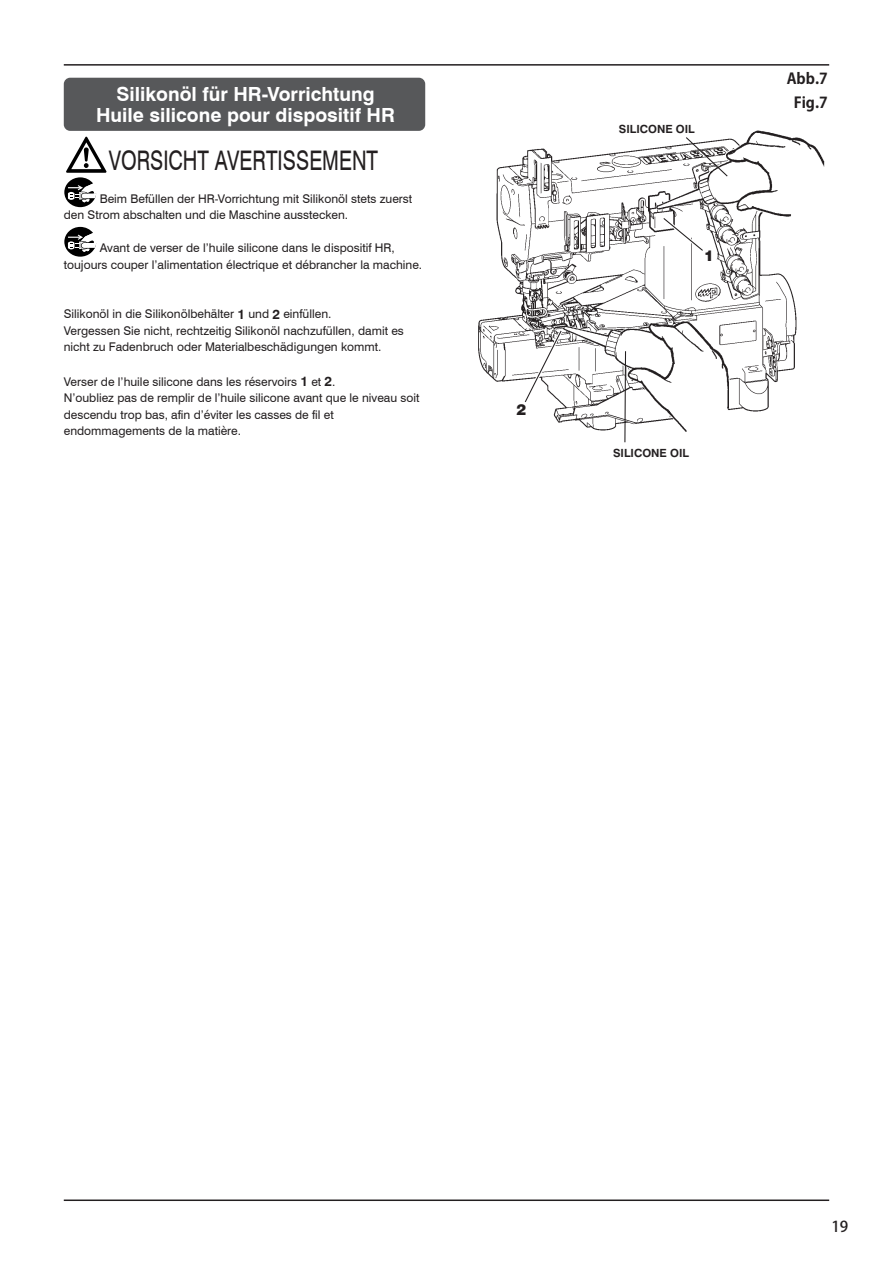
<style>
.page{position:relative;width:893px;height:1263px;background:#fff}
.page>*{position:absolute;margin:0;border:0;box-sizing:border-box;transform-origin:0 0}
.t1{font:27px "Swiss 721 BT";color:#231f20;scale:.75 1}
.t2{font:700 19.5px/21px "Swiss 721 BT";color:#fff;text-align:center}
.t3{font:700 15px/23.4px "Koz Go Std";color:#231f20;text-align:center}
.t4{font:500 15px "Koz Go Std";color:#231f20}
.t5{font:900 15px "Swiss 721 BT";color:#231f20}
.t6{font:12px/16.5px "Swiss 721 BT";color:#231f20}
.t7{font:700 11.25px "Swiss 721 BT";color:#231f20}
.s1{font-weight:700;font-size:13.5px}
</style>
<div class="page">
<div style="left:64px;top:78px;width:361px;height:53px;background:#57585a;border-radius:6px"></div>
<svg style="left:64px;top:136px;width:43px;height:71px"></svg>
<svg style="left:64px;top:227px;width:32px;height:30px"></svg>
<hr style="left:64px;top:64px;width:765px;height:2px;background:#231f20">
<hr style="left:64px;top:1199px;width:765px;height:2px;background:#231f20">
<img style="left:478px;top:130px;width:347px;height:302px">
<svg style="left:517px;top:327px;width:48px;height:87px"></svg>
<div style="left:513px;top:401px;width:17px;height:17px;background:#fff;border-radius:50%"></div>
<div style="left:612px;top:121px;width:91px;height:18px;background:#fff"></div>
<svg style="left:685px;top:136px;width:44px;height:42px"></svg>
<svg style="left:624px;top:350px;width:3px;height:93px"></svg>
<svg style="left:659px;top:214px;width:55px;height:46px"></svg>
<div style="left:701px;top:247px;width:17px;height:17px;background:#fff;border-radius:50%"></div>
<h2 class="t2" style="left:96px;top:83px;width:300px">Silikonöl für HR-Vorrichtung<br>Huile silicone pour dispositif HR</h2>
<h1 class="t1" style="left:109px;top:144px;width:361px">VORSICHT AVERTISSEMENT</h1>
<p class="t6" style="left:64px;top:190px;width:350px;text-indent:36px">Beim Befüllen der HR-Vorrichtung mit Silikonöl stets zuerst den Strom abschalten und die Maschine ausstecken.</p>
<p class="t6" style="left:64px;top:239px;width:360px;text-indent:36px">Avant de verser de l’huile silicone dans le dispositif HR, toujours couper l’alimentation électrique et débrancher la machine.</p>
<p class="t6" style="left:64px;top:305px;width:342px">Silikonöl in die Silikonölbehälter <span class="s1">1</span> und <span class="s1">2</span> einfüllen.<br>Vergessen Sie nicht, rechtzeitig Silikonöl nachzufüllen, damit es nicht zu Fadenbruch oder Materialbeschädigungen kommt.</p>
<p class="t6" style="left:64px;top:373px;width:357px">Verser de l’huile silicone dans les réservoirs <span class="s1">1</span> et <span class="s1">2</span>.<br>N’oubliez pas de remplir de l’huile silicone avant que le niveau soit descendu trop bas, afin d’éviter les casses de fil et endommagements de la matière.</p>
<p class="t5" style="left:517px;top:400px;width:11px">2</p>
<p class="t7" style="left:619px;top:123px;width:77px">SILICONE OIL</p>
<p class="t5" style="left:704px;top:247px;width:11px">1</p>
<p class="t7" style="left:613px;top:446px;width:77px">SILICONE OIL</p>
<p class="t3" style="left:787px;top:68px;width:43px">Abb.7<br>Fig.7</p>
<p class="t4" style="left:831px;top:1217px;width:18px">19</p>
</div>
